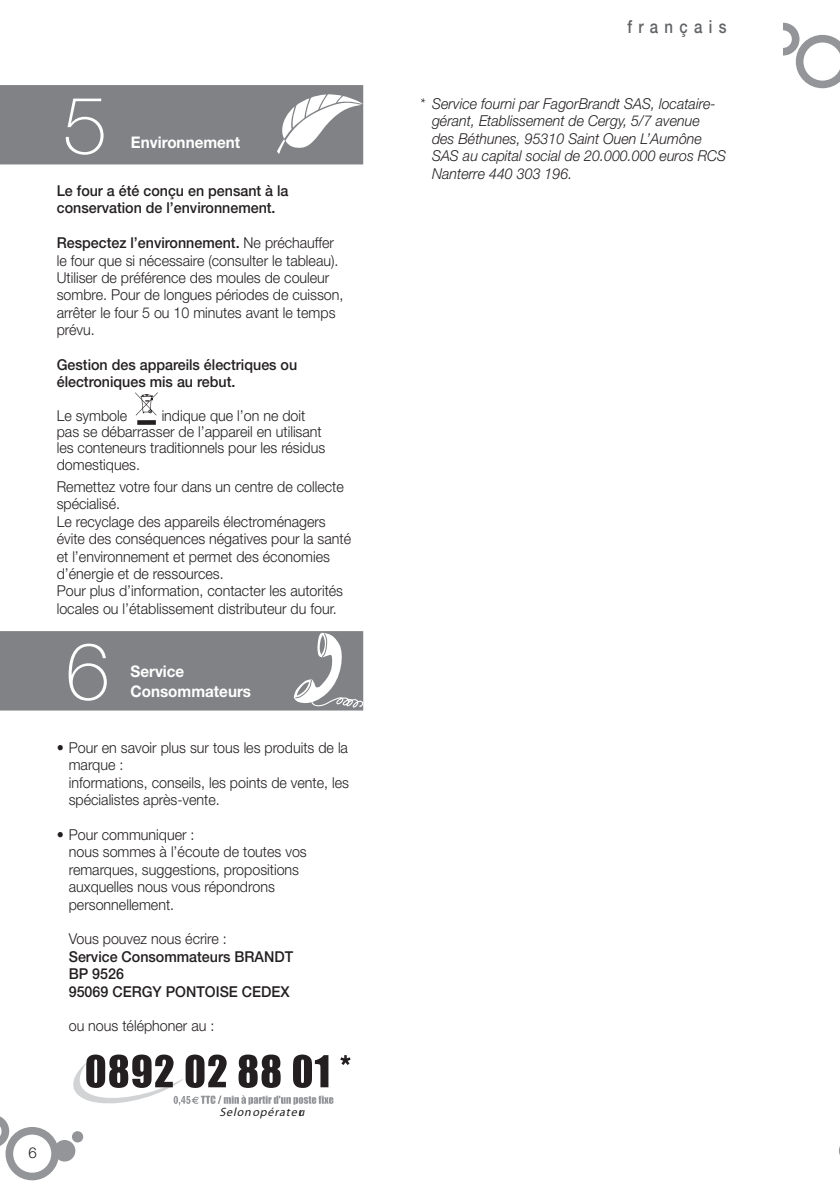
<style>
.page{position:relative;width:840px;height:1191px;background:#fff}
.page>*{position:absolute;margin:0;border:0;box-sizing:border-box;transform-origin:0 0}
.t1{font:100 80px "Helvetica Neue LT Std";color:#fff}
.t2{font:500 18px "Helvetica Neue LT Std";letter-spacing:.42em;color:#636466;scale:.83 1}
.t3{font:700 16px/19.2px "Helvetica Neue LT Std";color:#fff;scale:.95 1}
.t4{font:300 15px/17.4px "Helvetica Neue LT Std";color:#231f20;scale:.95 1}
.t5{font:italic 300 15px/17.4px "Helvetica Neue LT Std";color:#231f20;scale:.95 1}
.t6{font:500 15px/17.4px "Helvetica Neue LT Std";color:#231f20;scale:.95 1}
.t7{font:300 15px "Helvetica Neue LT Std";color:#231f20}
.t8{font:italic 12px "Myriad Pro";color:#231f20}
.s1{font-weight:500}
</style>
<div class="page">
<svg style="left:783px;top:23px;width:56px;height:65px"></svg>
<div style="left:137px;top:420px;width:19px;height:5px;background:#231f20"></div>
<svg style="left:135px;top:392px;width:23px;height:23px"></svg>
<svg style="left:0;top:85px;width:363px;height:79px;background:#898a8d"></svg>
<svg style="left:0;top:1116px;width:9px;height:31px"></svg>
<div style="left:6px;top:1127px;width:53px;height:53px;border:8px solid #939598;border-radius:50%"></div>
<div style="left:54px;top:1140px;width:21px;height:21px;background:#939598;border-radius:50%"></div>
<div style="left:72px;top:1131px;width:11px;height:11px;background:#939598;border-radius:50%"></div>
<svg style="left:340px;top:1055px;width:10px;height:10px"></svg>
<svg style="left:73px;top:1054px;width:260px;height:51px"></svg>
<svg style="left:0;top:631px;width:363px;height:80px;background:#86888b"></svg>
<h1 class="t1" style="left:63px;top:97px;width:46px">5</h1>
<p class="t3" style="left:131px;top:135px;width:116px">Environnement</p>
<p class="t6" style="left:57px;top:184px;width:245px">Le four a été conçu en pensant à la conservation de l’environnement.</p>
<p class="t4" style="left:57px;top:236px;width:303px"><span class="s1">Respectez l’environnement.</span> Ne préchauffer le four que si nécessaire (consulter le tableau).<br>Utiliser de préférence des moules de couleur sombre. Pour de longues périodes de cuisson, arrêter le four 5 ou 10 minutes avant le temps prévu.</p>
<p class="t6" style="left:57px;top:358px;width:254px">Gestion des appareils électriques ou électroniques mis au rebut.</p>
<p class="t4" style="left:57px;top:409px;width:76px">Le symbole</p>
<p class="t4" style="left:57px;top:409px;width:284px;line-height:16.4px;text-indent:105px">indique que l’on ne doit pas se débarrasser de l’appareil en utilisant les conteneurs traditionnels pour les résidus domestiques.</p>
<p class="t4" style="left:57px;top:480px;width:311px">Remettez votre four dans un centre de collecte spécialisé.<br>Le recyclage des appareils électroménagers évite des conséquences négatives pour la santé et l’environnement et permet des économies d’énergie et de ressources.<br>Pour plus d’information, contacter les autorités locales ou l’établissement distributeur du four.</p>
<h1 class="t1" style="left:65px;top:643px;width:46px">6</h1>
<p class="t3" style="left:130px;top:664px;width:128px">Service<br>Consommateurs</p>
<p class="t4" style="left:69px;top:741px;width:296px;text-indent:-12px">• Pour en savoir plus sur tous les produits de la marque :<br>informations, conseils, les points de vente, les spécialistes après-vente.</p>
<p class="t4" style="left:69px;top:828px;width:252px;text-indent:-12px">• Pour communiquer :<br>nous sommes à l’écoute de toutes vos remarques, suggestions, propositions auxquelles nous vous répondrons personnellement.</p>
<p class="t4" style="left:69px;top:932px;width:168px">Vous pouvez nous écrire :</p>
<p class="t6" style="left:69px;top:949px;width:237px">Service Consommateurs BRANDT<br>BP 9526<br>95069 CERGY PONTOISE CEDEX</p>
<p class="t4" style="left:69px;top:1019px;width:155px">ou nous téléphoner au :</p>
<p class="t7" style="left:28px;top:1147px;width:10px">6</p>
<p class="t8" style="left:219px;top:1105px;width:88px">Selon opérateur</p>
<p class="t2" style="left:627px;top:20px;width:121px">français</p>
<p class="t5" style="left:432px;top:97px;width:311px;text-indent:-12px">* Service fourni par FagorBrandt SAS, locataire&shy;gérant, Etablissement de Cergy, 5/7 avenue des Béthunes, 95310 Saint Ouen L’Aumône SAS au capital social de 20.000.000 euros RCS Nanterre 440 303 196.</p>
</div>
